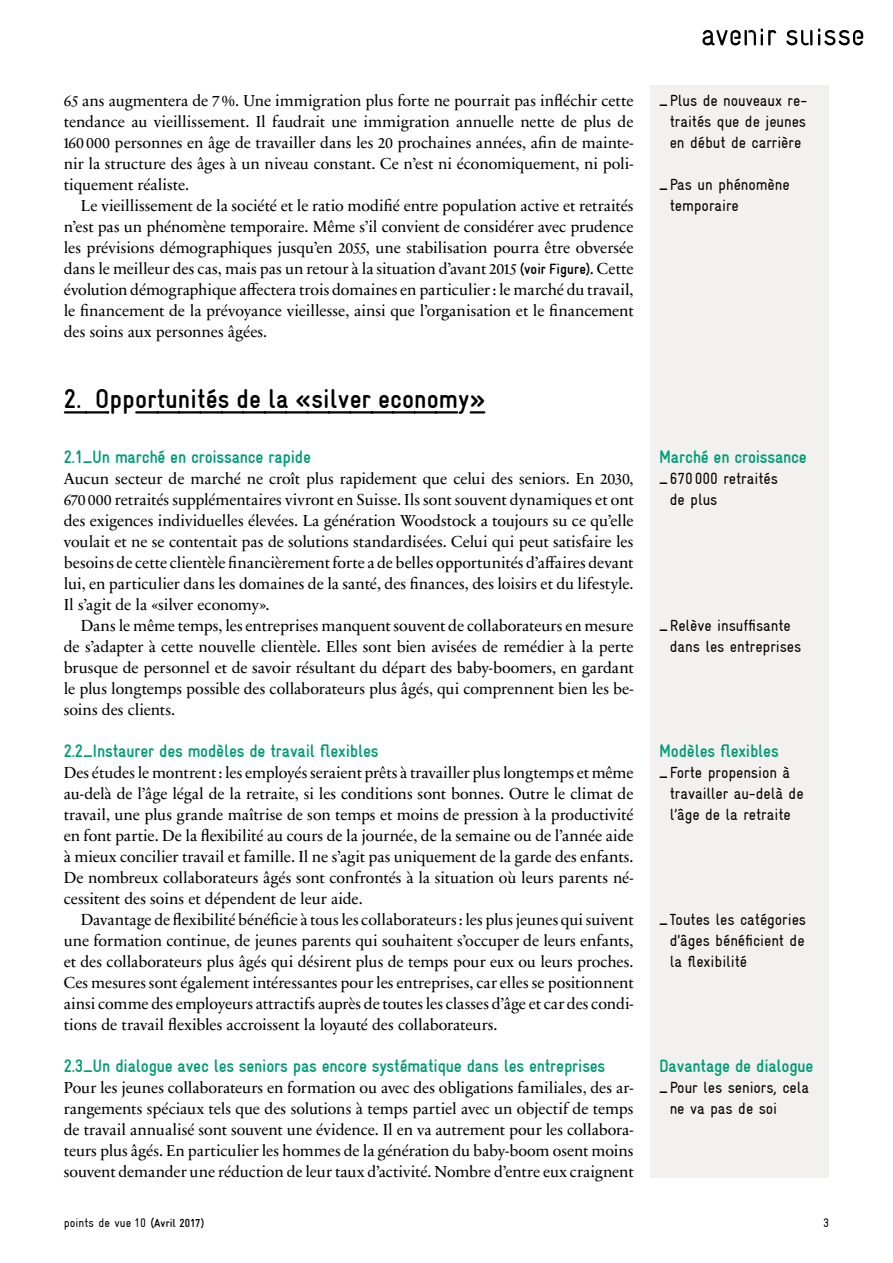
<style>
.page{position:relative;width:893px;height:1263px;background:#fff}
.page>*{position:absolute;margin:0;border:0;box-sizing:border-box;transform-origin:0 0}
.t1{font:700 condensed 27px "Gravur";letter-spacing:.005em;color:#000}
.t2{font:700 condensed 18px "Gravur";letter-spacing:-.01em;color:#009d77}
.t3{font:16.2px/21px "Sabon Next LT Pro";letter-spacing:-.005em;color:#000;text-align:justify}
.t4{font:condensed 16.2px/21px "Gravur";letter-spacing:-.005em;color:#000}
.t5{font:condensed 12.3px "Gravur";letter-spacing:.005em;color:#000}
.s1{font-size:15.75px}
.s2{font-family:"Gravur";font-weight:700;font-stretch:condensed;font-size:15px}
.s3{font-weight:700}
.s4{font-weight:700;font-size:11.7px}
</style>
<div class="page">
<svg style="left:702px;top:29px;width:74px;height:16px"></svg>
<svg style="left:786px;top:30px;width:26px;height:15px"></svg>
<svg style="left:818px;top:28px;width:45px;height:17px"></svg>
<div style="left:651px;top:85px;width:178px;height:1092px;background:#f3f1ef"></div>
<svg style="left:65px;top:411px;width:43px;height:2px"></svg>
<svg style="left:136px;top:411px;width:321px;height:2px"></svg>
<svg style="left:471px;top:411px;width:13px;height:2px"></svg>
<p class="t3" style="left:64px;top:89px;width:571px"><span class="s1">65</span> ans augmentera de 7%. Une immigration plus forte ne pourrait pas infléchir cette tendance au vieillissement. Il faudrait une immigration annuelle nette de plus de <span class="s1">160 000</span> personnes en âge de travailler dans les <span class="s1">20</span> prochaines années, afin de mainte&shy;nir la structure des âges à un niveau constant. Ce n’est ni économiquement, ni poli&shy;tiquement réaliste.</p>
<p class="t3" style="left:64px;top:194px;width:571px;text-indent:17px">Le vieillissement de la société et le ratio modifié entre population active et retraités n’est pas un phénomène temporaire. Même s’il convient de considérer avec prudence les prévisions démographiques jusqu’en <span class="s1">2055</span>, une stabilisation pourra être obversée dans le meilleur des cas, mais pas un retour à la situation d’avant <span class="s1">2015</span> <span class="s2">(voir Figure)</span>. Cette évolution démographique affectera trois domaines en particulier: le marché du travail, le financement de la prévoyance vieillesse, ainsi que l’organisation et le financement des soins aux personnes âgées.</p>
<h1 class="t1" style="left:64px;top:383px;width:423px">2. Opportunités de la «silver economy»</h1>
<p class="t2" style="left:64px;top:447px;width:249px">2.1_Un marché en croissance rapide</p>
<p class="t3" style="left:64px;top:467px;width:571px">Aucun secteur de marché ne croît plus rapidement que celui des seniors. En <span class="s1">2030</span>, <span class="s1">670 000</span> retraités supplémentaires vivront en Suisse. Ils sont souvent dynamiques et ont des exigences individuelles élevées. La génération Woodstock a toujours su ce qu’elle voulait et ne se contentait pas de solutions standardisées. Celui qui peut satisfaire les besoins de cette clientèle financièrement forte a de belles opportunités d’affaires devant lui, en particulier dans les domaines de la santé, des finances, des loisirs et du lifestyle.<br>Il s’agit de la «silver economy».</p>
<p class="t3" style="left:64px;top:614px;width:571px;text-indent:17px">Dans le même temps, les entreprises manquent souvent de collaborateurs en mesure de s’adapter à cette nouvelle clientèle. Elles sont bien avisées de remédier à la perte brusque de personnel et de savoir résultant du départ des baby-boomers, en gardant le plus longtemps possible des collaborateurs plus âgés, qui comprennent bien les be&shy;soins des clients.</p>
<p class="t2" style="left:64px;top:741px;width:316px">2.2_Instaurer des modèles de travail flexibles</p>
<p class="t3" style="left:64px;top:761px;width:571px">Des études le montrent: les employés seraient prêts à travailler plus longtemps et même au-delà de l’âge légal de la retraite, si les conditions sont bonnes. Outre le climat de travail, une plus grande maîtrise de son temps et moins de pression à la productivité en font partie. De la flexibilité au cours de la journée, de la semaine ou de l’année aide à mieux concilier travail et famille. Il ne s’agit pas uniquement de la garde des enfants.<br>De nombreux collaborateurs âgés sont confrontés à la situation où leurs parents né&shy;cessitent des soins et dépendent de leur aide.</p>
<p class="t3" style="left:64px;top:908px;width:571px;text-indent:17px">Davantage de flexibilité bénéficie à tous les collaborateurs: les plus jeunes qui suivent une formation continue, de jeunes parents qui souhaitent s’occuper de leurs enfants, et des collaborateurs plus âgés qui désirent plus de temps pour eux ou leurs proches.<br>Ces mesures sont également intéressantes pour les entreprises, car elles se positionnent ainsi comme des employeurs attractifs auprès de toutes les classes d’âge et car des condi&shy;tions de travail flexibles accroissent la loyauté des collaborateurs.</p>
<p class="t2" style="left:64px;top:1056px;width:543px">2.3_Un dialogue avec les seniors pas encore systématique dans les entreprises</p>
<p class="t3" style="left:64px;top:1076px;width:571px">Pour les jeunes collaborateurs en formation ou avec des obligations familiales, des ar&shy;rangements spéciaux tels que des solutions à temps partiel avec un objectif de temps de travail annualisé sont souvent une évidence. Il en va autrement pour les collabora&shy;teurs plus âgés. En particulier les hommes de la génération du baby-boom osent moins souvent demander une réduction de leur taux d’activité. Nombre d’entre eux craignent</p>
<p class="t4" style="left:659px;top:90px;width:150px;text-align:center"><span class="s3">_</span>Plus de nouveaux re&shy;traités que de jeunes en début de carrière</p>
<p class="t4" style="left:670px;top:174px;width:121px;text-indent:-11px"><span class="s3">_</span>Pas un phénomène temporaire</p>
<p class="t2" style="left:659px;top:447px;width:149px">Marché en croissance</p>
<p class="t4" style="left:670px;top:468px;width:110px;text-indent:-11px"><span class="s3">_</span>670000 retraités de plus</p>
<p class="t4" style="left:670px;top:615px;width:133px;text-indent:-11px"><span class="s3">_</span>Relève insuffisante dans les entreprises</p>
<p class="t2" style="left:659px;top:741px;width:121px">Modèles flexibles</p>
<p class="t4" style="left:670px;top:762px;width:135px;text-indent:-11px"><span class="s3">_</span>Forte propension à travailler au-delà de l’âge de la retraite</p>
<p class="t4" style="left:670px;top:909px;width:138px;text-align:justify;text-indent:-11px"><span class="s3">_</span>Toutes les catégories d’âges bénéficient de la flexibilité</p>
<p class="t2" style="left:659px;top:1056px;width:156px">Davantage de dialogue</p>
<p class="t4" style="left:670px;top:1077px;width:141px;text-indent:-11px"><span class="s3">_</span>Pour les seniors, cela ne va pas de soi</p>
<p class="t5" style="left:64px;top:1216px;width:142px">points de vue 10 <span class="s3">(</span><span class="s4">Avril 2017)</span></p>
<p class="t5" style="left:823px;top:1216px;width:7px">3</p>
</div>
